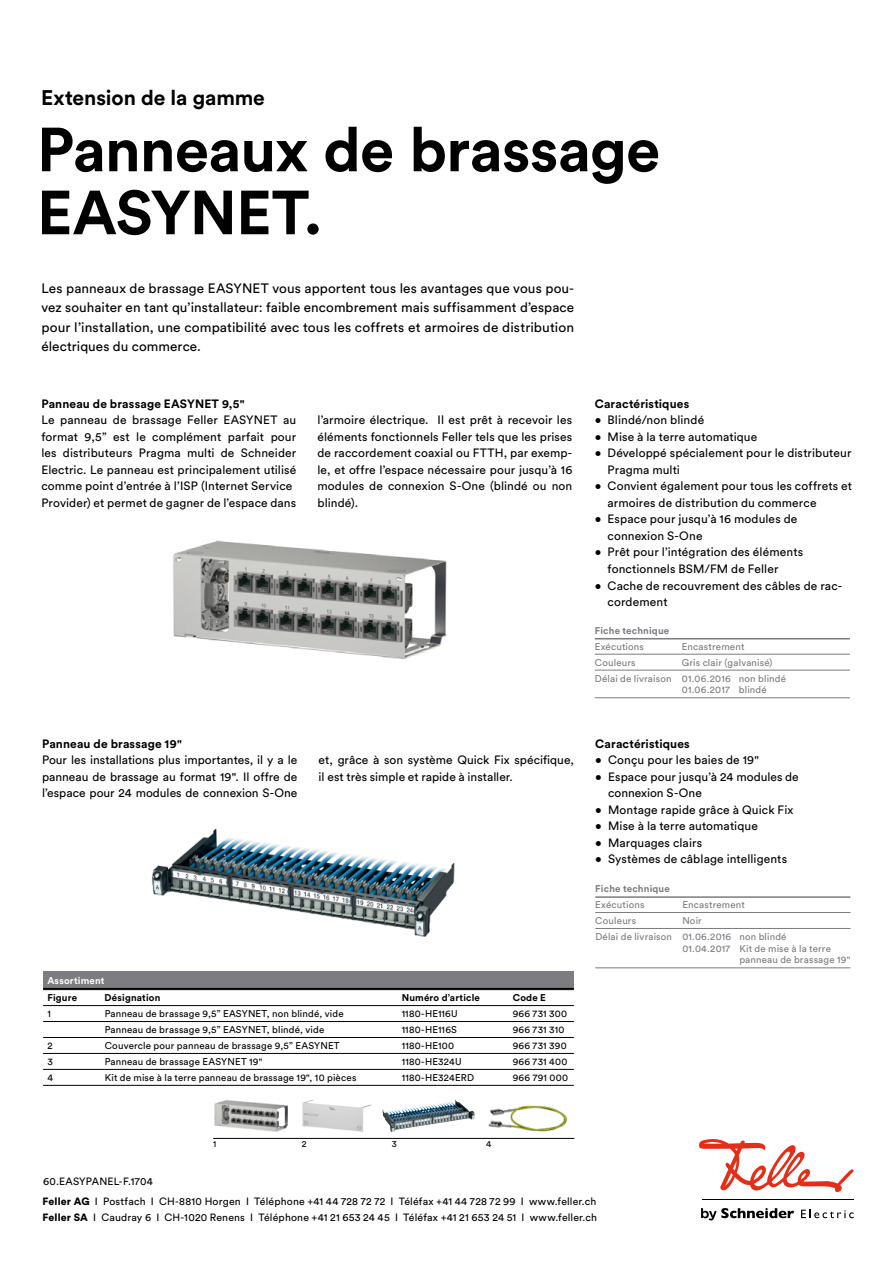
<style>
.page{position:relative;width:893px;height:1263px;background:#fff}
.page>*{position:absolute;margin:0;border:0;box-sizing:border-box;transform-origin:0 0}
.t1{font:700 61.5px/63px "Circular Std";letter-spacing:-.015em;color:#000}
.t2{font:700 21px "Circular Std";letter-spacing:-.005em;color:#000}
.t3{font:13.5px/19.5px "Circular Std";letter-spacing:.005em;color:#000;text-align:justify}
.t4{font:12px/16.5px "Circular Std";letter-spacing:.01em;color:#000}
.t5{font:700 12px "Circular Std";letter-spacing:.01em;color:#000}
.t6{font:10.5px/19.4px "Circular Std";letter-spacing:.015em;color:#000}
.t7{font:9.75px "Circular Std";letter-spacing:.02em;color:#000}
.t8{font:9.75px/15.9px "Circular Std";letter-spacing:.02em;color:#7c7c81}
.t9{font:700 9.75px "Circular Std";letter-spacing:.02em;color:#000}
.t10{font:700 9.75px "Circular Std";letter-spacing:.015em;color:#7c7c81}
.t11{font:700 9.75px "Circular Std";letter-spacing:.02em;color:#fff}
.t12{font:9px "Circular Std";color:#000}
.s1{font-weight:900}
</style>
<div class="page">
<svg style="left:701px;top:1208px;width:93px;height:12px"></svg>
<svg style="left:801px;top:1210px;width:53px;height:8px"></svg>
<svg style="left:699px;top:1139px;width:155px;height:54px"></svg>
<hr style="left:702px;top:1199px;width:152px;height:1px;background:#000">
<hr style="left:595px;top:896px;width:255px;height:2px;background:#7c7c81">
<hr style="left:595px;top:912px;width:255px;height:1px;background:#7c7c81">
<hr style="left:595px;top:928px;width:255px;height:1px;background:#7c7c81">
<hr style="left:595px;top:967px;width:255px;height:1px;background:#7c7c81">
<hr style="left:595px;top:638px;width:255px;height:1px;background:#7c7c81">
<hr style="left:595px;top:654px;width:255px;height:1px;background:#7c7c81">
<hr style="left:595px;top:670px;width:255px;height:1px;background:#7c7c81">
<hr style="left:595px;top:697px;width:255px;height:1px;background:#7c7c81">
<div style="left:43px;top:971px;width:531px;height:17px;background:#7c7c81"></div>
<hr style="left:43px;top:988px;width:531px;height:1px;background:#000">
<hr style="left:43px;top:989px;width:531px;height:1px;background:#000">
<hr style="left:43px;top:1005px;width:531px;height:1px;background:#000">
<hr style="left:43px;top:1021px;width:531px;height:1px;background:#000">
<hr style="left:43px;top:1037px;width:531px;height:1px;background:#000">
<hr style="left:43px;top:1053px;width:531px;height:1px;background:#000">
<hr style="left:43px;top:1069px;width:531px;height:1px;background:#000">
<hr style="left:43px;top:1085px;width:531px;height:1px;background:#000">
<img style="left:173px;top:540px;width:274px;height:119px">
<img style="left:214px;top:1100px;width:74px;height:32px">
<img style="left:488px;top:1105px;width:80px;height:27px">
<img style="left:302px;top:1100px;width:70px;height:33px">
<img style="left:433px;top:1102px;width:22px;height:3px">
<hr style="left:213px;top:1138px;width:361px;height:1px;background:#000">
<img style="left:151px;top:828px;width:304px;height:109px">
<h2 class="t2" style="left:41px;top:84px;width:225px">Extension de la gamme</h2>
<h1 class="t1" style="left:37px;top:117px;width:625px">Panneaux de brassage<br>EASYNET.</h1>
<p class="t3" style="left:41px;top:278px;width:534px">Les panneaux de brassage EASYNET vous apportent tous les avantages que vous pou&shy;vez souhaiter en tant qu’installateur: faible encombrement mais suffisamment d’espace pour l’installation, une compatibilité avec tous les coffrets et armoires de distribution électriques du commerce.</p>
<p class="t5" style="left:41px;top:396px;width:205px">Panneau de brassage EASYNET 9,5"</p>
<p class="t4" style="left:41px;top:412px;width:256px">Le panneau de brassage Feller EASYNET au format 9,5” est le complément parfait pour les distributeurs Pragma multi de Schneider Electric. Le panneau est principalement utilisé comme point d’entrée à l’ISP (Internet Service Provider) et permet de gagner de l’espace dans</p>
<p class="t4" style="left:317px;top:412px;width:256px;text-align:justify">l’armoire électrique. Il est prêt à recevoir les éléments fonctionnels Feller tels que les prises de raccordement coaxial ou FTTH, par exemp&shy;le, et offre l’espace nécessaire pour jusqu’à 16 modules de connexion S-One (blindé ou non blindé).</p>
<p class="t5" style="left:42px;top:736px;width:141px">Panneau de brassage 19"</p>
<p class="t4" style="left:42px;top:752px;width:257px;text-align:justify">Pour les installations plus importantes, il y a le panneau de brassage au format 19". Il offre de l’espace pour 24 modules de connexion S-One</p>
<p class="t4" style="left:319px;top:752px;width:257px">et, grâce à son système Quick Fix spécifique, il est très simple et rapide à installer.</p>
<p class="t11" style="left:47px;top:974px;width:59px">Assortiment</p>
<p class="t9" style="left:47px;top:991px;width:31px">Figure</p>
<p class="t9" style="left:105px;top:991px;width:57px">Désignation</p>
<p class="t9" style="left:402px;top:991px;width:80px">Numéro d’article</p>
<p class="t9" style="left:513px;top:991px;width:35px">Code E</p>
<p class="t7" style="left:47px;top:1007px;width:5px">1</p>
<p class="t7" style="left:105px;top:1007px;width:240px">Panneau de brassage 9,5” EASYNET, non blindé, vide</p>
<p class="t7" style="left:402px;top:1007px;width:58px">1180-HE116U</p>
<p class="t7" style="left:513px;top:1007px;width:56px">966 731 300</p>
<p class="t7" style="left:105px;top:1023px;width:221px">Panneau de brassage 9,5” EASYNET, blindé, vide</p>
<p class="t7" style="left:402px;top:1023px;width:57px">1180-HE116S</p>
<p class="t7" style="left:513px;top:1023px;width:53px">966 731 310</p>
<p class="t7" style="left:47px;top:1039px;width:7px">2</p>
<p class="t7" style="left:105px;top:1039px;width:237px">Couvercle pour panneau de brassage 9,5” EASYNET</p>
<p class="t7" style="left:402px;top:1039px;width:54px">1180-HE100</p>
<p class="t7" style="left:513px;top:1039px;width:55px">966 731 390</p>
<p class="t7" style="left:47px;top:1055px;width:7px">3</p>
<p class="t7" style="left:105px;top:1055px;width:159px">Panneau de brassage EASYNET 19"</p>
<p class="t7" style="left:402px;top:1055px;width:61px">1180-HE324U</p>
<p class="t7" style="left:513px;top:1055px;width:56px">966 731 400</p>
<p class="t7" style="left:47px;top:1071px;width:7px">4</p>
<p class="t7" style="left:105px;top:1071px;width:253px">Kit de mise à la terre panneau de brassage 19", 10 pièces</p>
<p class="t7" style="left:402px;top:1071px;width:74px">1180-HE324ERD</p>
<p class="t7" style="left:513px;top:1071px;width:57px">966 791 000</p>
<p class="t5" style="left:595px;top:396px;width:96px">Caractéristiques</p>
<p class="t4" style="left:595px;top:412px;width:111px">• Blindé/non blindé</p>
<p class="t4" style="left:595px;top:428px;width:164px">• Mise à la terre automatique</p>
<p class="t4" style="left:608px;top:445px;width:245px;text-indent:-13px">• Développé spécialement pour le distributeur<br>Pragma multi</p>
<p class="t4" style="left:608px;top:478px;width:246px;text-indent:-13px">• Convient également pour tous les coffrets et armoires de distribution du commerce</p>
<p class="t4" style="left:608px;top:511px;width:191px;text-indent:-13px">• Espace pour jusqu’à 16 modules de connexion S-One</p>
<p class="t4" style="left:608px;top:544px;width:197px;text-indent:-13px">• Prêt pour l’intégration des éléments fonctionnels BSM/FM de Feller</p>
<p class="t4" style="left:608px;top:577px;width:236px;text-indent:-13px">• Cache de recouvrement des câbles de rac&shy;cordement</p>
<p class="t10" style="left:595px;top:624px;width:76px">Fiche technique</p>
<p class="t8" style="left:595px;top:638px;width:51px">Exécutions</p>
<p class="t8" style="left:682px;top:638px;width:64px">Encastrement</p>
<p class="t8" style="left:595px;top:654px;width:42px">Couleurs</p>
<p class="t8" style="left:595px;top:654px;width:193px;text-indent:87px">Gris clair (galvanisé)<br>Délai de livraison 01.06.2016 non blindé</p>
<p class="t8" style="left:682px;top:682px;width:86px">01.06.2017 blindé</p>
<p class="t5" style="left:595px;top:736px;width:96px">Caractéristiques</p>
<p class="t4" style="left:595px;top:752px;width:165px">• Conçu pour les baies de 19"</p>
<p class="t4" style="left:608px;top:768px;width:192px;text-indent:-13px">• Espace pour jusqu’à 24 modules de connexion S-One</p>
<p class="t4" style="left:595px;top:801px;width:200px">• Montage rapide grâce à Quick Fix</p>
<p class="t4" style="left:595px;top:818px;width:164px">• Mise à la terre automatique</p>
<p class="t4" style="left:595px;top:834px;width:108px">• Marquages clairs</p>
<p class="t4" style="left:595px;top:851px;width:193px">• Systèmes de câblage intelligents</p>
<p class="t10" style="left:595px;top:882px;width:76px">Fiche technique</p>
<p class="t8" style="left:595px;top:896px;width:51px">Exécutions</p>
<p class="t8" style="left:682px;top:896px;width:64px">Encastrement</p>
<p class="t8" style="left:595px;top:912px;width:42px">Couleurs</p>
<p class="t8" style="left:595px;top:912px;width:193px;text-align:center">Noir<br>Délai de livraison 01.06.2016 non blindé</p>
<p class="t8" style="left:739px;top:942px;width:113px;line-height:11.7px;text-indent:-57px">01.04.2017 Kit de mise à la terre panneau de brassage 19"</p>
<p class="t12" style="left:213px;top:1139px;width:5px">1</p>
<p class="t12" style="left:302px;top:1139px;width:6px">2</p>
<p class="t12" style="left:392px;top:1139px;width:6px">3</p>
<p class="t12" style="left:486px;top:1139px;width:7px">4</p>
<p class="t6" style="left:43px;top:1172px;width:555px">60.EASYPANEL-F.1704<br><span class="s1">Feller AG</span> I Postfach I CH-8810 Horgen I Téléphone +41 44 728 72 72 I Téléfax +41 44 728 72 99 I www.feller.ch</p>
<p class="t6" style="left:43px;top:1207px;width:556px"><span class="s1">Feller SA</span> I Caudray 6 I CH-1020 Renens I Téléphone +41 21 653 24 45 I Téléfax +41 21 653 24 51 I www.feller.ch</p>
</div>
